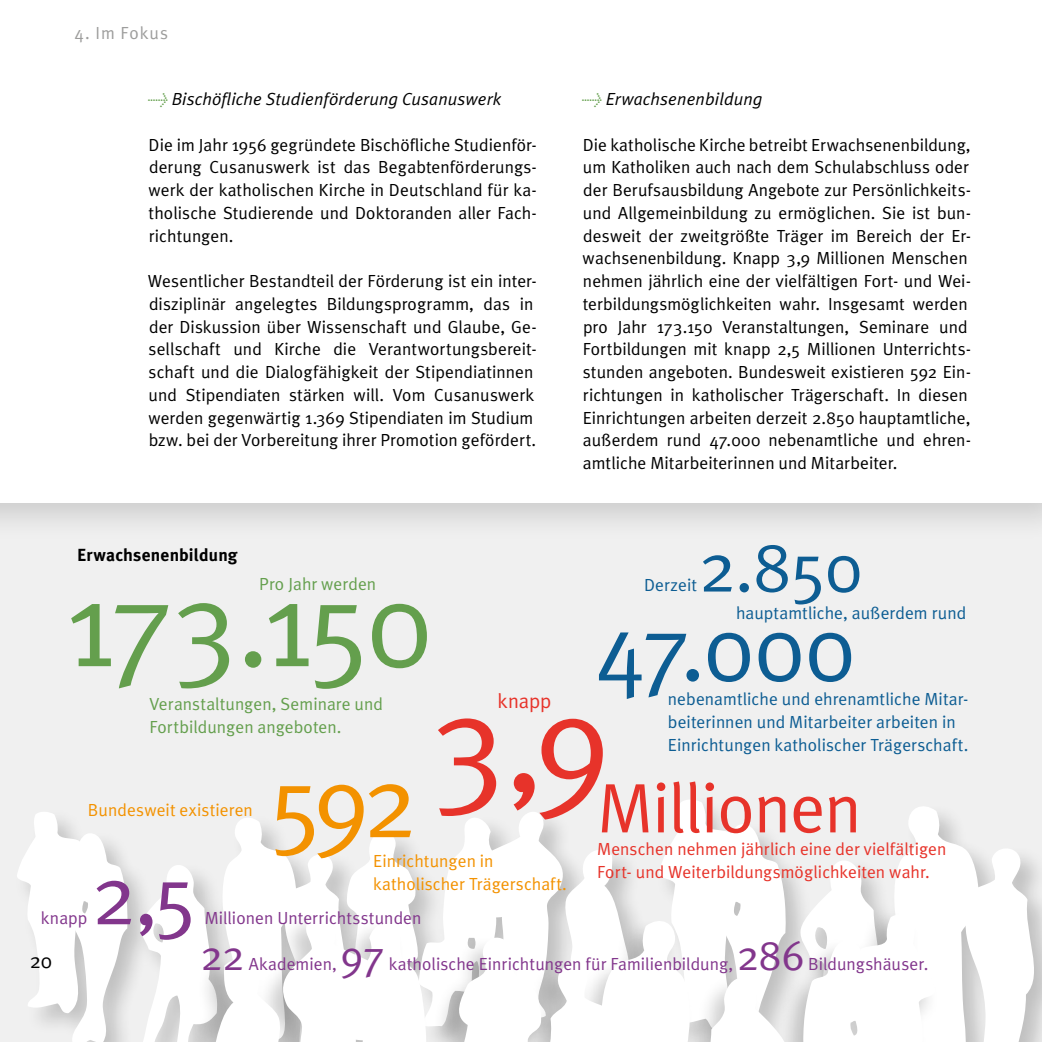
<style>
.page{position:relative;width:1042px;height:1042px;background:#f0f0f0}
.page>*{position:absolute;margin:0;border:0;box-sizing:border-box;transform-origin:0 0}
.t1{font:140px "Meta Plus Normal";color:#e7332a}
.t2{font:122.5px "Meta Plus Normal";letter-spacing:-.05em;color:#649f4d}
.t3{font:102.38px "Meta Plus Normal";color:#f39200}
.t4{font:93.62px "Meta Plus Normal";color:#0d5d93}
.t5{font:84px "Meta Plus Normal";color:#82368c}
.t6{font:70px "Meta Plus Normal";letter-spacing:-.015em;color:#e7332a}
.t7{font:70px "Meta Plus Normal";color:#0d5d93}
.t8{font:42px "Meta Plus Normal";letter-spacing:-.015em;color:#82368c}
.t9{font:21px "Meta Plus Normal";color:#000}
.t10{font:20.47px "Meta Plus Normal";letter-spacing:-.005em;color:#e7332a}
.t11{font:17.5px/22.8px "Meta Plus Normal";letter-spacing:.005em;color:#000}
.t12{font:17.5px/22.8px "Meta Plus Normal";letter-spacing:.005em;color:#0d5d93}
.t13{font:17.5px "Meta Plus Normal";letter-spacing:.005em;color:#82368c}
.t14{font:17.5px/22.8px "Meta Plus Normal";letter-spacing:.005em;color:#e7332a}
.t15{font:17.5px/22.8px "Meta Plus Normal";letter-spacing:.005em;color:#649f4d}
.t16{font:17.5px/22.8px "Meta Plus Normal";letter-spacing:.005em;color:#f39200}
.t17{font:italic 17.5px "Meta Plus Normal";letter-spacing:.01em;color:#000}
.t18{font:700 17.5px "Meta Plus";letter-spacing:.01em;color:#000}
.t19{font:17.5px "Meta Plus Normal";letter-spacing:.055em;color:#9d9d9c}
.s1{color:#649f4d}
</style>
<div class="page">
<div style="left:0;top:0;width:1042px;height:542px;background:#000;opacity:.15"></div>
<div style="left:0;top:0;width:1042px;height:502px;background:#fff"></div>
<svg style="left:17px;top:800px;width:1025px;height:242px"></svg>
<p class="t19" style="left:74px;top:22px;width:95px">4. Im Fokus</p>
<p class="t17" style="left:148px;top:89px;width:355px"><span class="s1">&gt;</span> Bischöfliche Studienförderung Cusanuswerk</p>
<p class="t11" style="left:148px;top:133px;width:390px;text-align:justify">Die im Jahr 1956 gegründete Bischöfliche Studienför&shy;derung Cusanuswerk ist das Begabtenförderungs&shy;werk der katholischen Kirche in Deutschland für ka&shy;tholische Studierende und Doktoranden aller Fach&shy;richtungen.</p>
<p class="t11" style="left:148px;top:269px;width:390px">Wesentlicher Bestandteil der Förderung ist ein inter&shy;disziplinär angelegtes Bildungsprogramm, das in der Diskussion über Wissenschaft und Glaube, Ge&shy;sellschaft und Kirche die Verantwortungsbereit&shy;schaft und die Dialogfähigkeit der Stipendiatinnen und Stipendiaten stärken will. Vom Cusanuswerk werden gegenwärtig 1.369 Stipendiaten im Studium bzw. bei der Vorbereitung ihrer Promotion gefördert.</p>
<p class="t17" style="left:582px;top:89px;width:182px"><span class="s1">&gt;</span> Erwachsenenbildung</p>
<p class="t11" style="left:583px;top:133px;width:390px">Die katholische Kirche betreibt Erwachsenenbildung, um Katholiken auch nach dem Schulabschluss oder der Berufsausbildung Angebote zur Persönlichkeits&shy;und Allgemeinbildung zu ermöglichen. Sie ist bun&shy;desweit der zweitgrößte Träger im Bereich der Er&shy;wachsenenbildung. Knapp 3,9 Millionen Menschen nehmen jährlich eine der vielfältigen Fort- und Wei&shy;terbildungsmöglichkeiten wahr. Insgesamt werden pro Jahr 173.150 Veranstaltungen, Seminare und Fortbildungen mit knapp 2,5 Millionen Unterrichts&shy;stunden angeboten. Bundesweit existieren 592 Ein&shy;richtungen in katholischer Trägerschaft. In diesen Einrichtungen arbeiten derzeit 2.850 hauptamtliche, außerdem rund 47.000 nebenamtliche und ehren&shy;amtliche Mitarbeiterinnen und Mitarbeiter.</p>
<h3 class="t7" style="left:698px;top:527px;width:165px">2.850</h3>
<p class="t12" style="left:736px;top:601px;width:232px">hauptamtliche, außerdem rund</p>
<p class="t18" style="left:77px;top:544px;width:162px">Erwachsenenbildung</p>
<p class="t15" style="left:259px;top:572px;width:118px">Pro Jahr werden</p>
<p class="t12" style="left:644px;top:574px;width:55px">Derzeit</p>
<h2 class="t2" style="left:65px;top:553px;width:368px">173.150</h2>
<p class="t15" style="left:149px;top:692px;width:235px">Veranstaltungen, Seminare und<br>Fortbildungen angeboten.</p>
<h3 class="t4" style="left:595px;top:594px;width:261px">47.000</h3>
<p class="t12" style="left:668px;top:688px;width:302px">nebenamtliche und ehrenamtliche Mitar&shy;beiterinnen und Mitarbeiter arbeiten in<br>Einrichtungen katholischer Trägerschaft.</p>
<p class="t10" style="left:498px;top:689px;width:55px">knapp</p>
<h1 class="t1" style="left:431px;top:661px;width:181px">3,9</h1>
<h3 class="t6" style="left:597px;top:767px;width:266px">Millionen</h3>
<p class="t14" style="left:597px;top:837px;width:351px">Menschen nehmen jährlich eine der vielfältigen<br>Fort- und Weiterbildungsmöglichkeiten wahr.</p>
<h3 class="t3" style="left:268px;top:742px;width:150px">592</h3>
<p class="t16" style="left:88px;top:799px;width:166px">Bundesweit existieren</p>
<p class="t16" style="left:373px;top:849px;width:195px">Einrichtungen in katholischer Trägerschaft.</p>
<h3 class="t5" style="left:91px;top:846px;width:108px">2,5</h3>
<p class="t13" style="left:41px;top:908px;width:48px">knapp</p>
<p class="t13" style="left:205px;top:908px;width:218px">Millionen Unterrichtsstunden</p>
<h3 class="t8" style="left:200px;top:931px;width:46px">22</h3>
<p class="t13" style="left:249px;top:953px;width:90px">Akademien,</p>
<h3 class="t8" style="left:341px;top:931px;width:46px">97</h3>
<p class="t13" style="left:389px;top:953px;width:346px">katholische Einrichtungen für Familienbildung,</p>
<h3 class="t8" style="left:737px;top:931px;width:69px">286</h3>
<p class="t13" style="left:808px;top:953px;width:122px">Bildungshäuser.</p>
<p class="t9" style="left:30px;top:948px;width:24px">20</p>
</div>
